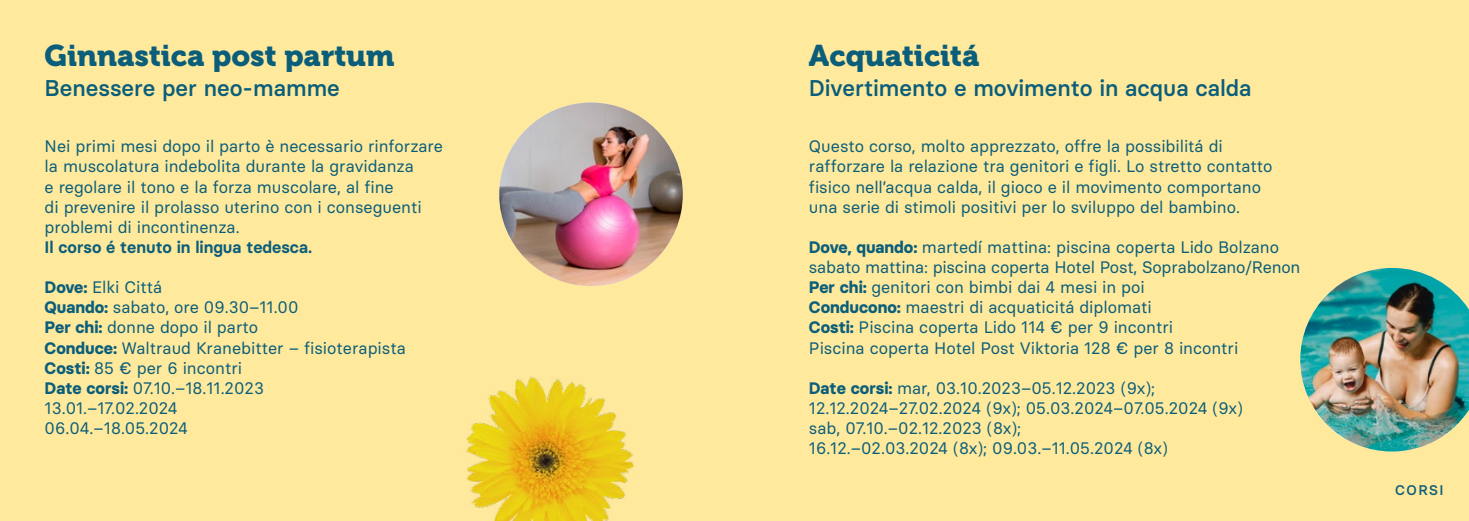
<style>
.page{position:relative;width:1469px;height:521px;background:#fff}
.page>*{position:absolute;margin:0;border:0;box-sizing:border-box;transform-origin:0 0}
.t1{font:29.75px "Museo 900";color:#0b5e7a}
.t2{font:500 22.75px "Basier Circle";color:#0b5e7a}
.t3{font:16.62px/20.1px "Basier Circle";color:#0b5e7a}
.t4{font:600 16.62px "Basier Circle";color:#0b5e7a}
.t5{font:500 14px "Basier Circle";letter-spacing:.1em;color:#0b5e7a}
.s1{font-weight:700}
</style>
<div class="page">
<div style="left:0;top:0;width:734px;height:521px;background:#ffe99d"></div>
<div style="left:734px;top:0;width:734px;height:521px;background:#ffe99d"></div>
<img style="left:499px;top:103px;width:184px;height:183px;border-radius:92px">
<img style="left:1300px;top:268px;width:168px;height:183px">
<img style="left:466px;top:376px;width:168px;height:145px">
<h1 class="t1" style="left:45px;top:39px;width:351px">Ginnastica post partum</h1>
<h2 class="t2" style="left:45px;top:73px;width:297px">Benessere per neo-mamme</h2>
<p class="t3" style="left:45px;top:136px;width:400px">Nei primi mesi dopo il parto è necessario rinforzare la muscolatura indebolita durante la gravidanza<br>e regolare il tono e la forza muscolare, al fine<br>di prevenire il prolasso uterino con i conseguenti problemi di incontinenza.</p>
<p class="t4" style="left:45px;top:237px;width:269px">Il corso é tenuto in lingua tedesca.</p>
<p class="t3" style="left:45px;top:277px;width:363px"><span class="s1">Dove:</span> Elki Cittá<br><span class="s1">Quando:</span> sabato, ore 09.30–11.00<br><span class="s1">Per chi:</span> donne dopo il parto<br><span class="s1">Conduce:</span> Waltraud Kranebitter – fisioterapista<br><span class="s1">Costi:</span> 85 € per 6 incontri<br><span class="s1">Date corsi:</span> 07.10.–18.11.2023<br>13.01.–17.02.2024<br>06.04.–18.05.2024</p>
<h1 class="t1" style="left:809px;top:39px;width:172px">Acquaticitá</h1>
<h2 class="t2" style="left:809px;top:73px;width:444px">Divertimento e movimento in acqua calda</h2>
<p class="t3" style="left:809px;top:136px;width:465px">Questo corso, molto apprezzato, offre la possibilitá di rafforzare la relazione tra genitori e figli. Lo stretto contatto fisico nell’acqua calda, il gioco e il movimento comportano una serie di stimoli positivi per lo sviluppo del bambino.</p>
<p class="t3" style="left:809px;top:237px;width:493px"><span class="s1">Dove, quando:</span> martedí mattina: piscina coperta Lido Bolzano sabato mattina: piscina coperta Hotel Post, Soprabolzano/Renon <span class="s1">Per chi:</span> genitori con bimbi dai 4 mesi in poi<br><span class="s1">Conducono:</span> maestri di acquaticitá diplomati<br><span class="s1">Costi:</span> Piscina coperta Lido 114 € per 9 incontri<br>Piscina coperta Hotel Post Viktoria 128 € per 8 incontri</p>
<p class="t3" style="left:809px;top:378px;width:435px"><span class="s1">Date corsi:</span> mar, 03.10.2023–05.12.2023 (9x); 12.12.2024–27.02.2024 (9x); 05.03.2024–07.05.2024 (9x) sab, 07.10.–02.12.2023 (8x);<br>16.12.–02.03.2024 (8x); 09.03.–11.05.2024 (8x)</p>
<p class="t5" style="left:1395px;top:482px;width:50px">CORSI</p>
</div>
